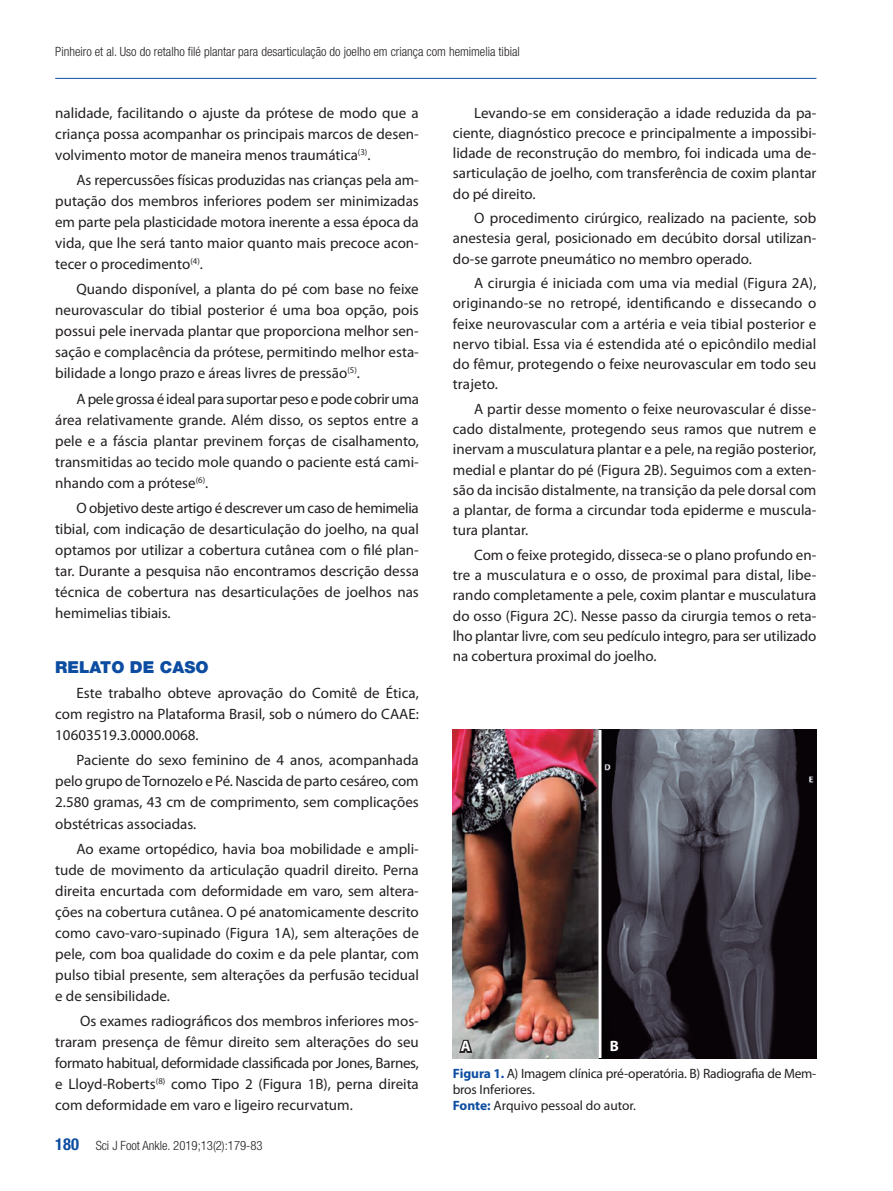
<style>
.page{position:relative;width:893px;height:1191px;background:#fff}
.page>*{position:absolute;margin:0;border:0;box-sizing:border-box;transform-origin:0 0}
.t1{font:900 16.5px "Helvetica Neue";color:#0d4da1}
.t2{font:15px/21px "Myriad Pro";color:#231f20;text-align:justify}
.t3{font:700 15px "Myriad Pro";color:#fff}
.t4{font:13.5px/16.2px "Myriad Pro";letter-spacing:-.02em;color:#231f20}
.t5{font:300 condensed 12.75px "Helvetica Neue";color:#231f20}
.s1{font-weight:700;font-size:16.5px;color:#0d4da1}
.s2{font-weight:700;color:#0d4da1}
</style>
<div class="page">
<hr style="left:55px;top:78px;width:761px;height:1px;background:#0d4da1">
<img style="left:453px;top:730px;width:363px;height:328px">
<hr style="left:598px;top:730px;width:3px;height:328px;background:#fff">
<svg style="left:457px;top:1018px;width:17px;height:36px"></svg>
<p class="t5" style="left:55px;top:44px;width:466px">Pinheiro et al. Uso do retalho filé plantar para desarticulação do joelho em criança com hemimelia tibial</p>
<p class="t2" style="left:55px;top:102px;width:365px">nalidade, facilitando o ajuste da prótese de modo que a criança possa acompanhar os principais marcos de desen&shy;volvimento motor de maneira menos traumática<sup>(3)</sup>.</p>
<p class="t2" style="left:55px;top:169px;width:365px;text-indent:21px">As repercussões físicas produzidas nas crianças pela am&shy;putação dos membros inferiores podem ser minimizadas em parte pela plasticidade motora inerente a essa época da vida, que lhe será tanto maior quanto mais precoce acon&shy;tecer o procedimento<sup>(4)</sup>.</p>
<p class="t2" style="left:55px;top:278px;width:365px;text-indent:21px">Quando disponível, a planta do pé com base no feixe neurovascular do tibial posterior é uma boa opção, pois possui pele inervada plantar que proporciona melhor sen&shy;sação e complacência da prótese, permitindo melhor esta&shy;bilidade a longo prazo e áreas livres de pressão<sup>(5)</sup>.</p>
<p class="t2" style="left:55px;top:388px;width:365px;text-indent:21px">A pele grossa é ideal para suportar peso e pode cobrir uma área relativamente grande. Além disso, os septos entre a pele e a fáscia plantar previnem forças de cisalhamento, transmitidas ao tecido mole quando o paciente está cami&shy;nhando com a prótese<sup>(6)</sup>.</p>
<p class="t2" style="left:55px;top:497px;width:365px;text-indent:21px">O objetivo deste artigo é descrever um caso de hemimelia tibial, com indicação de desarticulação do joelho, na qual optamos por utilizar a cobertura cutânea com o filé plan&shy;tar. Durante a pesquisa não encontramos descrição dessa técnica de cobertura nas desarticulações de joelhos nas hemimelias tibiais.</p>
<p class="t1" style="left:55px;top:657px;width:155px">RELATO DE CASO</p>
<p class="t2" style="left:55px;top:682px;width:365px;text-indent:21px">Este trabalho obteve aprovação do Comitê de Ética, com registro na Plataforma Brasil, sob o número do CAAE:<br>10603519.3.0000.0068.</p>
<p class="t2" style="left:55px;top:749px;width:365px;text-indent:21px">Paciente do sexo feminino de 4 anos, acompanhada pelo grupo de Tornozelo e Pé. Nascida de parto cesáreo, com 2.580 gramas, 43 cm de comprimento, sem complicações obstétricas associadas.</p>
<p class="t2" style="left:55px;top:838px;width:365px;text-indent:21px">Ao exame ortopédico, havia boa mobilidade e ampli&shy;tude de movimento da articulação quadril direito. Perna direita encurtada com deformidade em varo, sem altera&shy;ções na cobertura cutânea. O pé anatomicamente descrito como cavo-varo-supinado (Figura 1A), sem alterações de pele, com boa qualidade do coxim e da pele plantar, com pulso tibial presente, sem alterações da perfusão tecidual e de sensibilidade.</p>
<p class="t2" style="left:55px;top:1010px;width:365px;text-indent:25px">Os exames radiográficos dos membros inferiores mos&shy;traram presença de fêmur direito sem alterações do seu formato habitual, deformidade classificada por Jones, Barnes, e Lloyd-Roberts<sup>(8)</sup> como Tipo 2 (Figura 1B), perna direita com deformidade em varo e ligeiro recurvatum.</p>
<p class="t5" style="left:55px;top:1137px;width:209px"><span class="s1">180</span> Sci J Foot Ankle. 2019;13(2):179-83</p>
<p class="t2" style="left:453px;top:102px;width:365px;line-height:20.2px;text-indent:21px">Levando-se em consideração a idade reduzida da pa&shy;ciente, diagnóstico precoce e principalmente a impossibi&shy;lidade de reconstrução do membro, foi indicada uma de&shy;sarticulação de joelho, com transferência de coxim plantar do pé direito.</p>
<p class="t2" style="left:453px;top:208px;width:365px;line-height:20.2px;text-indent:21px">O procedimento cirúrgico, realizado na paciente, sob anestesia geral, posicionado em decúbito dorsal utilizan&shy;do-se garrote pneumático no membro operado.</p>
<p class="t2" style="left:453px;top:273px;width:365px;line-height:20.2px;text-indent:21px">A cirurgia é iniciada com uma via medial (Figura 2A), originando-se no retropé, identificando e dissecando o feixe neurovascular com a artéria e veia tibial posterior e nervo tibial. Essa via é estendida até o epicôndilo medial do fêmur, protegendo o feixe neurovascular em todo seu trajeto.</p>
<p class="t2" style="left:453px;top:398px;width:365px;line-height:20.2px;text-indent:21px">A partir desse momento o feixe neurovascular é disse&shy;cado distalmente, protegendo seus ramos que nutrem e inervam a musculatura plantar e a pele, na região posterior, medial e plantar do pé (Figura 2B). Seguimos com a exten&shy;são da incisão distalmente, na transição da pele dorsal com a plantar, de forma a circundar toda epiderme e muscula&shy;tura plantar.</p>
<p class="t2" style="left:453px;top:544px;width:365px;line-height:20.2px;text-indent:21px">Com o feixe protegido, disseca-se o plano profundo en&shy;tre a musculatura e o osso, de proximal para distal, libe&shy;rando completamente a pele, coxim plantar e musculatura do osso (Figura 2C). Nesse passo da cirurgia temos o reta&shy;lho plantar livre, com seu pedículo integro, para ser utilizado na cobertura proximal do joelho.</p>
<p class="t3" style="left:461px;top:1036px;width:11px">A</p>
<p class="t3" style="left:610px;top:1036px;width:11px">B</p>
<p class="t4" style="left:453px;top:1065px;width:364px"><span class="s2">Figura 1.</span> A) Imagem clínica pré-operatória. B) Radiografia de Mem&shy;bros Inferiores.<br><span class="s2">Fonte:</span> Arquivo pessoal do autor.</p>
</div>
